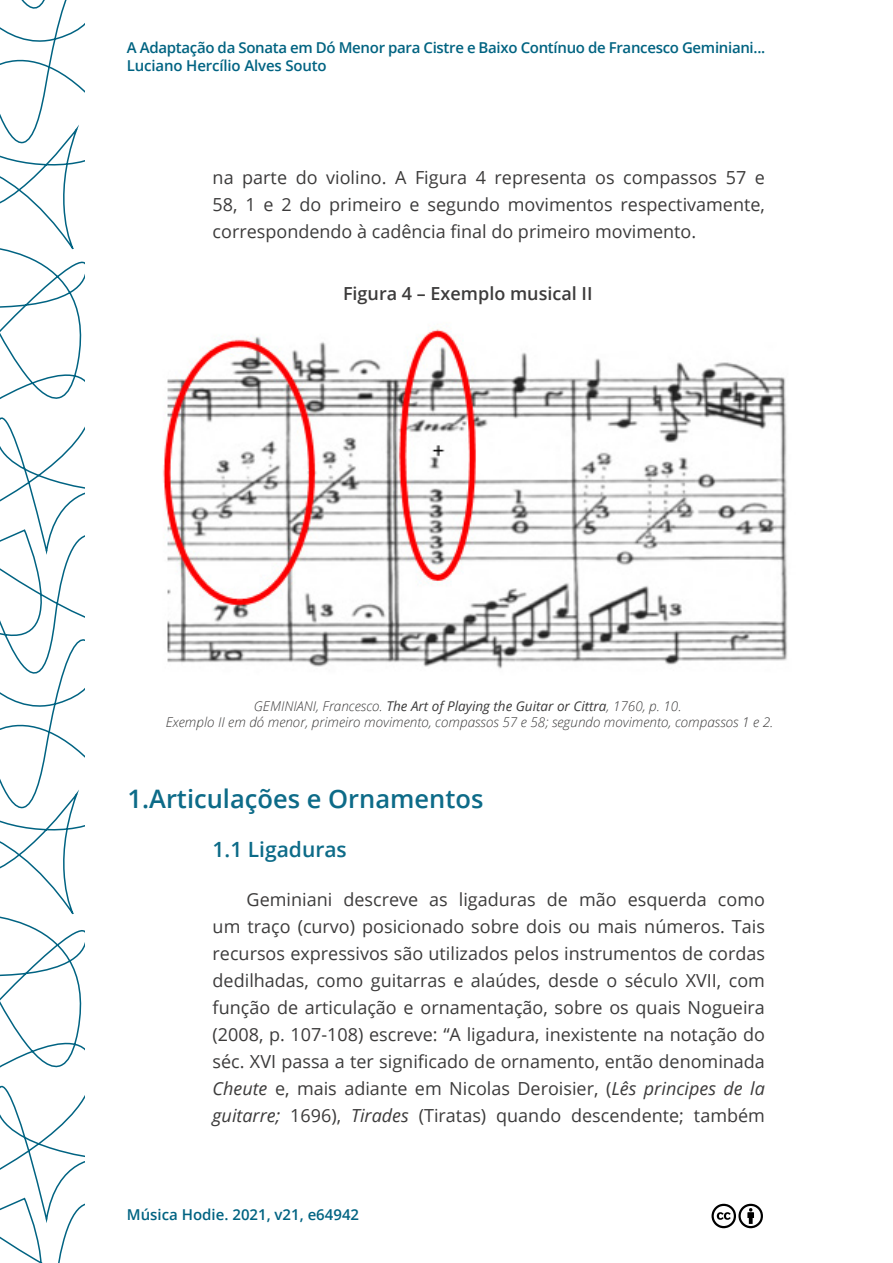
<style>
.page{position:relative;width:893px;height:1263px;background:#fff}
.page>*{position:absolute;margin:0;border:0;box-sizing:border-box;transform-origin:0 0}
.t1{font:600 25.5px "Open Sans";color:#0d6b88}
.t2{font:600 21px "Open Sans";color:#0d6b88}
.t3{font:18px/27px "Open Sans";color:#3c3b3b;text-align:justify}
.t4{font:600 18px "Open Sans";color:#3c3b3b}
.t5{font:600 15px "Open Sans";letter-spacing:-.02em;color:#006381}
.t6{font:600 15px "Open Sans";letter-spacing:-.01em;color:#006382}
.t7{font:italic 300 13.5px/16.2px "Open Sans";color:#3c3b3b;text-align:center}
.s1{font-weight:400}
.s2{font-style:italic}
</style>
<div class="page">
<svg style="left:0;top:0;width:84px;height:1263px"></svg>
<svg style="left:711px;top:1203px;width:52px;height:26px"></svg>
<img style="left:163px;top:328px;width:624px;height:341px">
<p class="t5" style="left:127px;top:37px;width:640px">A Adaptação da Sonata em Dó Menor para Cistre e Baixo Contínuo de Francesco Geminiani...</p>
<p class="t6" style="left:127px;top:55px;width:201px">Luciano Hercílio Alves Souto</p>
<p class="t3" style="left:213px;top:163px;width:554px">na parte do violino. A Figura 4 representa os compassos 57 e 58, 1 e 2 do primeiro e segundo movimentos respectivamente, correspondendo à cadência final do primeiro movimento.</p>
<p class="t4" style="left:343px;top:281px;width:251px">Figura 4 – Exemplo musical II</p>
<p class="t7" style="left:166px;top:697px;width:609px">GEMINIANI, Francesco. <span class="s1">The Art of Playing the Guitar or Cittra</span>, 1760, p. 10.<br>Exemplo II em dó menor, primeiro movimento, compassos 57 e 58; segundo movimento, compassos 1 e 2.</p>
<h1 class="t1" style="left:128px;top:781px;width:357px">1.Articulações e Ornamentos</h1>
<p class="t2" style="left:213px;top:835px;width:136px">1.1 Ligaduras</p>
<p class="t3" style="left:213px;top:885px;width:554px;text-indent:34px">Geminiani descreve as ligaduras de mão esquerda como um traço (curvo) posicionado sobre dois ou mais números. Tais recursos expressivos são utilizados pelos instrumentos de cordas dedilhadas, como guitarras e alaúdes, desde o século XVII, com função de articulação e ornamentação, sobre os quais Nogueira (2008, p. 107-108) escreve: “A ligadura, inexistente na notação do séc. XVI passa a ter significado de ornamento, então denominada <span class="s2">Cheute</span> e, mais adiante em Nicolas Deroisier, (<span class="s2">Lês principes de la guitarre;</span> 1696), <span class="s2">Tirades</span> (Tiratas) quando descendente; também</p>
<p class="t6" style="left:127px;top:1204px;width:234px">Música Hodie. 2021, v21, e64942</p>
</div>
